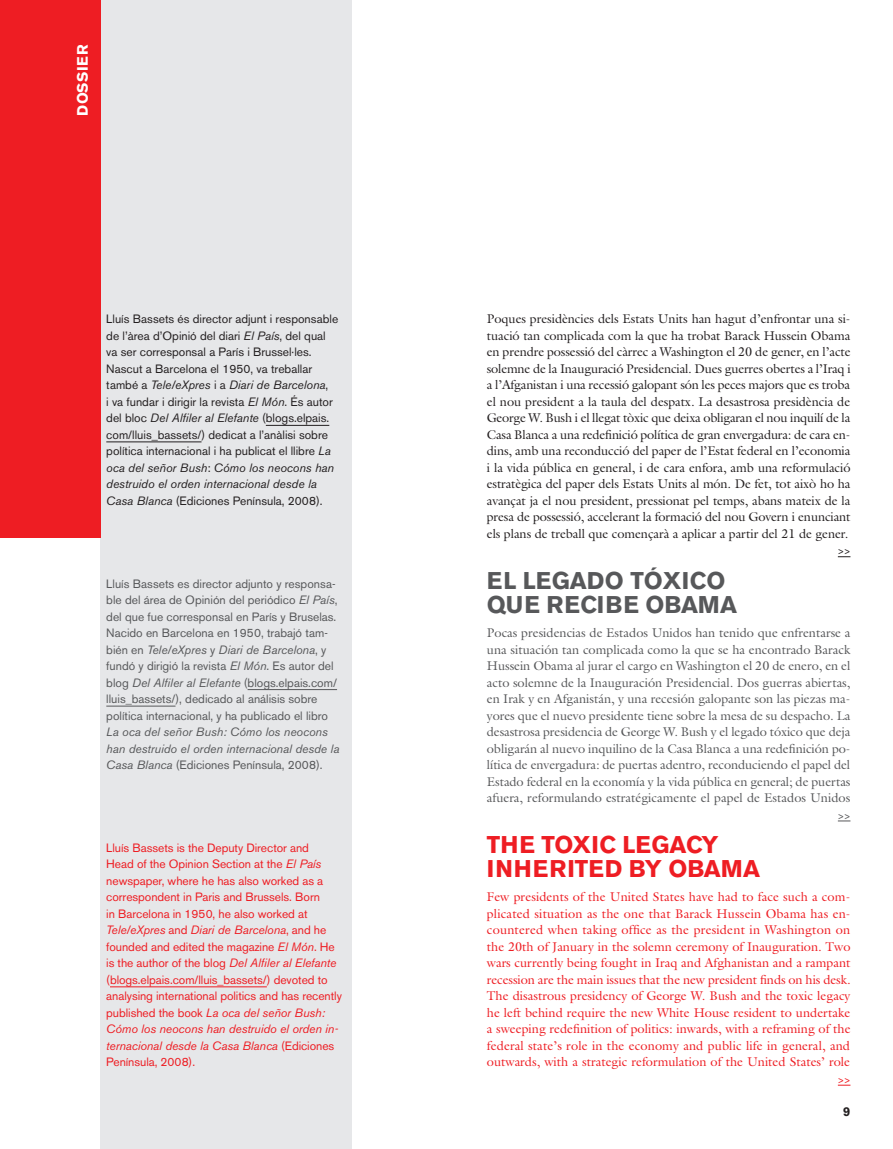
<style>
.page{position:relative;width:893px;height:1149px;background:#fff}
.page>*{position:absolute;margin:0;border:0;box-sizing:border-box;transform-origin:0 0}
.TITULAR_16_PT_CAST{font:700 24px "Akzidenz Grotesk BE";color:#ee1d23}
.TITULAR_16_PT_CAST-2{font:700 24px/24px "Akzidenz Grotesk BE";color:#57585a}
.TITULAR_16_PT_CAST-3{font:700 15px "Akzidenz Grotesk BE";letter-spacing:.03em;color:#fff}
.TXT_LECTURA_CAT{font:12.75px/16.5px "Galliard";letter-spacing:-.005em;color:#231f20;text-align:justify}
.TXT_LECTURA_CAST{font:12.75px/16.5px "Galliard";color:#57585a;text-align:justify}
.TXT_LECTURA_ENG{font:12.75px/16.5px "Galliard";color:#ee1d23;text-align:justify}
.t1{font:700 12.75px "Akzidenz Grotesk BE";color:#231f20}
.TXT_PERFIL_ENG{font:12px/16.5px "Akzidenz Grotesk BE";letter-spacing:-.005em;color:#ee1d23}
.TXT_PERFIL_CAST{font:12px/16.5px "Akzidenz Grotesk BE";color:#57585a}
.TXT_PERFIL_CAT{font:12px/16.5px "Akzidenz Grotesk BE";color:#231f20}
.TXT_LECTURA_CAST-2{font:700 10.5px "Galliard";color:#231f20}
.TXT_LECTURA_CAST-3{font:700 10.5px "Galliard";color:#ee1d23}
.TXT_LECTURA_CAST-4{font:700 10.5px "Galliard";color:#57585a}
.s1{font-style:italic}
</style>
<div class="page">
<div style="left:100px;top:0;width:252px;height:1148px;background:#e6e7e9"></div>
<div style="left:0;top:0;width:100px;height:537px;background:#ee1d23"></div>
<hr style="left:266px;top:425px;width:63px;height:1px;background:#231f20">
<hr style="left:106px;top:441px;width:96px;height:1px;background:#231f20">
<hr style="left:248px;top:689px;width:89px;height:1px;background:#57585a">
<hr style="left:106px;top:705px;width:70px;height:1px;background:#57585a">
<hr style="left:110px;top:986px;width:157px;height:1px;background:#ee1d23">
<svg style="left:838px;top:556px;width:12px;height:1px"></svg>
<svg style="left:838px;top:1084px;width:12px;height:1px"></svg>
<svg style="left:838px;top:820px;width:12px;height:1px"></svg>
<p class="TITULAR_16_PT_CAST-3" style="left:74px;top:116px;width:72px;rotate:-90deg">DOSSIER</p>
<p class="TXT_PERFIL_CAT" style="left:106px;top:311px;width:234px">Lluís Bassets és director adjunt i responsable de l’àrea d’Opinió del diari <span class="s1">El País</span>, del qual va ser corresponsal a París i Brussel·les.<br>Nascut a Barcelona el 1950, va treballar també a <span class="s1">Tele/eXpres</span> i a <span class="s1">Diari de Barcelona</span>,<br>i va fundar i dirigir la revista <span class="s1">El Món</span>. És autor del bloc <span class="s1">Del Alfiler al Elefante</span> (blogs.elpais. com/lluis_bassets/) dedicat a l’anàlisi sobre política internacional i ha publicat el llibre <span class="s1">La oca del señor Bush</span>: <span class="s1">Cómo los neocons han destruido el orden internacional desde la Casa Blanca</span> (Ediciones Península, 2008).</p>
<p class="TXT_PERFIL_CAST" style="left:106px;top:575px;width:235px">Lluís Bassets es director adjunto y responsa&shy;ble del área de Opinión del periódico <span class="s1">El País</span>, del que fue corresponsal en París y Bruselas.<br>Nacido en Barcelona en 1950, trabajó tam&shy;bién en <span class="s1">Tele/eXpres</span> y <span class="s1">Diari de Barcelona</span>, y fundó y dirigió la revista <span class="s1">El Món</span>. Es autor del blog <span class="s1">Del Alfiler al Elefante</span> (blogs.elpais.com/ lluis_bassets/), dedicado al análisis sobre política internacional, y ha publicado el libro <span class="s1">La oca del señor Bush: Cómo los neocons han destruido el orden internacional desde la Casa Blanca</span> (Ediciones Península, 2008).</p>
<p class="TXT_PERFIL_ENG" style="left:106px;top:839px;width:237px">Lluís Bassets is the Deputy Director and<br>Head of the Opinion Section at the <span class="s1">El País </span>newspaper, where he has also worked as a correspondent in Paris and Brussels. Born<br>in Barcelona in 1950, he also worked at <span class="s1">Tele/eXpres</span> and <span class="s1">Diari de Barcelona</span>, and he founded and edited the magazine <span class="s1">El Món</span>. He is the author of the blog <span class="s1">Del Alfiler al Elefante </span>(blogs.elpais.com/lluis_bassets/) devoted to analysing international politics and has recently published the book <span class="s1">La oca del señor Bush:<br>Cómo los neocons han destruido el orden in&shy;ternacional desde la Casa Blanca</span> (Ediciones Península, 2008).</p>
<p class="TXT_LECTURA_CAT" style="left:487px;top:310px;width:365px">Poques presidències dels Estats Units han hagut d’enfrontar una si&shy;tuació tan complicada com la que ha trobat Barack Hussein Obama en prendre possessió del càrrec a Washington el 20 de gener, en l’acte solemne de la Inauguració Presidencial. Dues guerres obertes a l’Iraq i a l’Afganistan i una recessió galopant són les peces majors que es troba el nou president a la taula del despatx. La desastrosa presidència de George W. Bush i el llegat tòxic que deixa obligaran el nou inquilí de la Casa Blanca a una redefinició política de gran envergadura: de cara en&shy;dins, amb una reconducció del paper de l’Estat federal en l’economia i la vida pública en general, i de cara enfora, amb una reformulació estratègica del paper dels Estats Units al món. De fet, tot això ho ha avançat ja el nou president, pressionat pel temps, abans mateix de la presa de possessió, accelerant la formació del nou Govern i enunciant els plans de treball que començarà a aplicar a partir del 21 de gener.</p>
<p class="TXT_LECTURA_CAST-2" style="left:838px;top:544px;width:14px">&gt;&gt;</p>
<p class="TITULAR_16_PT_CAST-2" style="left:487px;top:568px;width:252px">EL LEGADO TÓXICO<br>QUE RECIBE OBAMA</p>
<p class="TXT_LECTURA_CAST" style="left:487px;top:624px;width:365px">Pocas presidencias de Estados Unidos han tenido que enfrentarse a una situación tan complicada como la que se ha encontrado Barack Hussein Obama al jurar el cargo en Washington el 20 de enero, en el acto solemne de la Inauguración Presidencial. Dos guerras abiertas, en Irak y en Afganistán, y una recesión galopante son las piezas ma&shy;yores que el nuevo presidente tiene sobre la mesa de su despacho. La desastrosa presidencia de George W. Bush y el legado tóxico que deja obligarán al nuevo inquilino de la Casa Blanca a una redefinición po&shy;lítica de envergadura: de puertas adentro, reconduciendo el papel del Estado federal en la economía y la vida pública en general; de puertas afuera, reformulando estratégicamente el papel de Estados Unidos</p>
<p class="TITULAR_16_PT_CAST" style="left:487px;top:830px;width:233px">THE TOXIC LEGACY</p>
<p class="TITULAR_16_PT_CAST" style="left:487px;top:854px;width:275px">INHERITED BY OBAMA</p>
<p class="TXT_LECTURA_ENG" style="left:487px;top:888px;width:365px">Few presidents of the United States have had to face such a com&shy;plicated situation as the one that Barack Hussein Obama has en&shy;countered when taking office as the president in Washington on the 20th of January in the solemn ceremony of Inauguration. Two wars currently being fought in Iraq and Afghanistan and a rampant recession are the main issues that the new president finds on his desk.<br>The disastrous presidency of George W. Bush and the toxic legacy he left behind require the new White House resident to undertake a sweeping redefinition of politics: inwards, with a reframing of the federal state’s role in the economy and public life in general, and outwards, with a strategic reformulation of the United States’ role</p>
<p class="TXT_LECTURA_CAST-4" style="left:838px;top:808px;width:14px">&gt;&gt;</p>
<p class="TXT_LECTURA_CAST-3" style="left:838px;top:1072px;width:14px">&gt;&gt;</p>
<p class="t1" style="left:843px;top:1103px;width:9px">9</p>
</div>
